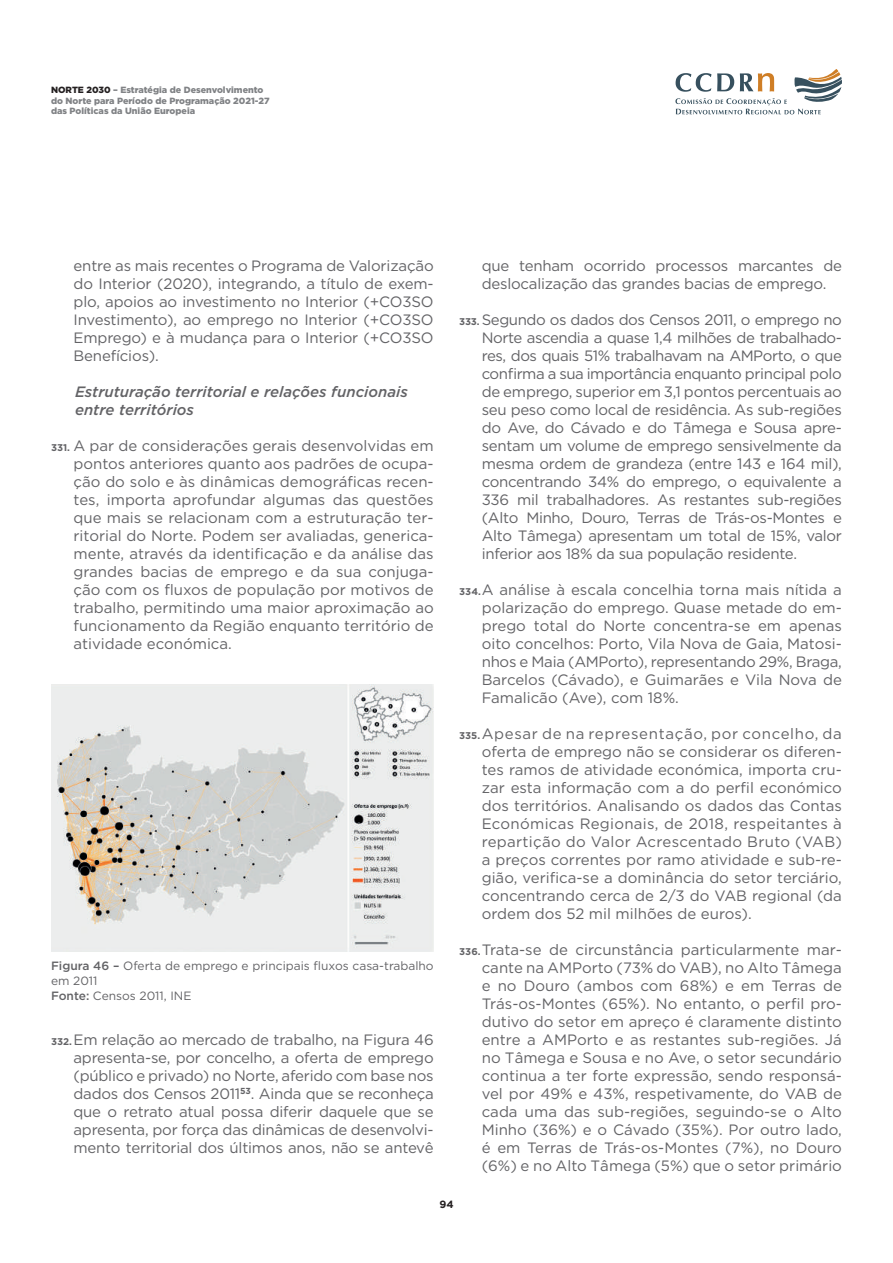
<style>
.page{position:relative;width:893px;height:1263px;background:#fff}
.page>*{position:absolute;margin:0;border:0;box-sizing:border-box;transform-origin:0 0}
.t1{font:15px/18px "Gotham";letter-spacing:-.01em;color:#636366;text-align:justify}
.t2{font:italic 500 15px/18px "Gotham";color:#636366}
.t3{font:12px/15px "Gotham";color:#636366}
.t4{font:700 10.5px "Gotham";color:#231f20}
.t5{font:900 9px/10.5px "Gotham";color:#808285}
.s1{color:#231f20}
.s2{font-weight:700;font-size:9.75px}
.s3{font-weight:500}
</style>
<div class="page">
<svg style="left:675px;top:69px;width:167px;height:45px"></svg>
<img style="left:51px;top:685px;width:383px;height:267px">
<p class="t5" style="left:51px;top:85px;width:220px"><span class="s1">NORTE 2030</span> – Estratégia de Desenvolvimento do Norte para Período de Programação 2021-27 das Políticas da União Europeia</p>
<p class="t1" style="left:74px;top:256px;width:362px">entre as mais recentes o Programa de Valorização do Interior (2020), integrando, a título de exem&shy;plo, apoios ao investimento no Interior (+CO3SO Investimento), ao emprego no Interior (+CO3SO Emprego) e à mudança para o Interior (+CO3SO Benefícios).</p>
<p class="t2" style="left:75px;top:382px;width:334px">Estruturação territorial e relações funcionais entre territórios</p>
<p class="t1" style="left:74px;top:436px;width:362px;text-indent:-22px"><span class="s2">331.</span> A par de considerações gerais desenvolvidas em pontos anteriores quanto aos padrões de ocupa&shy;ção do solo e às dinâmicas demográficas recen&shy;tes, importa aprofundar algumas das questões que mais se relacionam com a estruturação ter&shy;ritorial do Norte. Podem ser avaliadas, generica&shy;mente, através da identificação e da análise das grandes bacias de emprego e da sua conjuga&shy;ção com os fluxos de população por motivos de trabalho, permitindo uma maior aproximação ao funcionamento da Região enquanto território de atividade económica.</p>
<p class="t3" style="left:51px;top:958px;width:384px"><span class="s3">Figura 46 –</span> Oferta de emprego e principais fluxos casa-trabalho em 2011<br><span class="s3">Fonte:</span> Censos 2011, INE</p>
<p class="t1" style="left:74px;top:1030px;width:362px;text-indent:-22px"><span class="s2">332.</span> Em relação ao mercado de trabalho, na Figura 46 apresenta-se, por concelho, a oferta de emprego (público e privado) no Norte, aferido com base nos dados dos Censos 2011<sup>53</sup>. Ainda que se reconheça que o retrato atual possa diferir daquele que se apresenta, por força das dinâmicas de desenvolvi&shy;mento territorial dos últimos anos, não se antevê</p>
<p class="t1" style="left:482px;top:256px;width:362px">que tenham ocorrido processos marcantes de deslocalização das grandes bacias de emprego.</p>
<p class="t1" style="left:482px;top:310px;width:362px;text-indent:-22px"><span class="s2">333.</span> Segundo os dados dos Censos 2011, o emprego no Norte ascendia a quase 1,4 milhões de trabalhado&shy;res, dos quais 51% trabalhavam na AMPorto, o que confirma a sua importância enquanto principal polo de emprego, superior em 3,1 pontos percentuais ao seu peso como local de residência. As sub-regiões do Ave, do Cávado e do Tâmega e Sousa apre&shy;sentam um volume de emprego sensivelmente da mesma ordem de grandeza (entre 143 e 164 mil), concentrando 34% do emprego, o equivalente a 336 mil trabalhadores. As restantes sub-regiões (Alto Minho, Douro, Terras de Trás-os-Montes e Alto Tâmega) apresentam um total de 15%, valor inferior aos 18% da sua população residente.</p>
<p class="t1" style="left:482px;top:580px;width:362px;text-align:left;text-indent:-22px"><span class="s2">334.</span>A análise à escala concelhia torna mais nítida a polarização do emprego. Quase metade do em&shy;prego total do Norte concentra-se em apenas oito concelhos: Porto, Vila Nova de Gaia, Matosi&shy;nhos e Maia (AMPorto), representando 29%, Braga, Barcelos (Cávado), e Guimarães e Vila Nova de Famalicão (Ave), com 18%.</p>
<p class="t1" style="left:482px;top:724px;width:362px;text-indent:-22px"><span class="s2">335.</span>Apesar de na representação, por concelho, da oferta de emprego não se considerar os diferen&shy;tes ramos de atividade económica, importa cru&shy;zar esta informação com a do perfil económico dos territórios. Analisando os dados das Contas Económicas Regionais, de 2018, respeitantes à repartição do Valor Acrescentado Bruto (VAB) a preços correntes por ramo atividade e sub-re&shy;gião, verifica-se a dominância do setor terciário, concentrando cerca de 2/3 do VAB regional (da ordem dos 52 mil milhões de euros).</p>
<p class="t1" style="left:482px;top:940px;width:362px;text-indent:-22px"><span class="s2">336.</span>Trata-se de circunstância particularmente mar&shy;cante na AMPorto (73% do VAB), no Alto Tâmega e no Douro (ambos com 68%) e em Terras de Trás-os-Montes (65%). No entanto, o perfil pro&shy;dutivo do setor em apreço é claramente distinto entre a AMPorto e as restantes sub-regiões. Já no Tâmega e Sousa e no Ave, o setor secundário continua a ter forte expressão, sendo responsá&shy;vel por 49% e 43%, respetivamente, do VAB de cada uma das sub-regiões, seguindo-se o Alto Minho (36%) e o Cávado (35%). Por outro lado, é em Terras de Trás-os-Montes (7%), no Douro (6%) e no Alto Tâmega (5%) que o setor primário</p>
<p class="t4" style="left:439px;top:1198px;width:16px">94</p>
</div>
